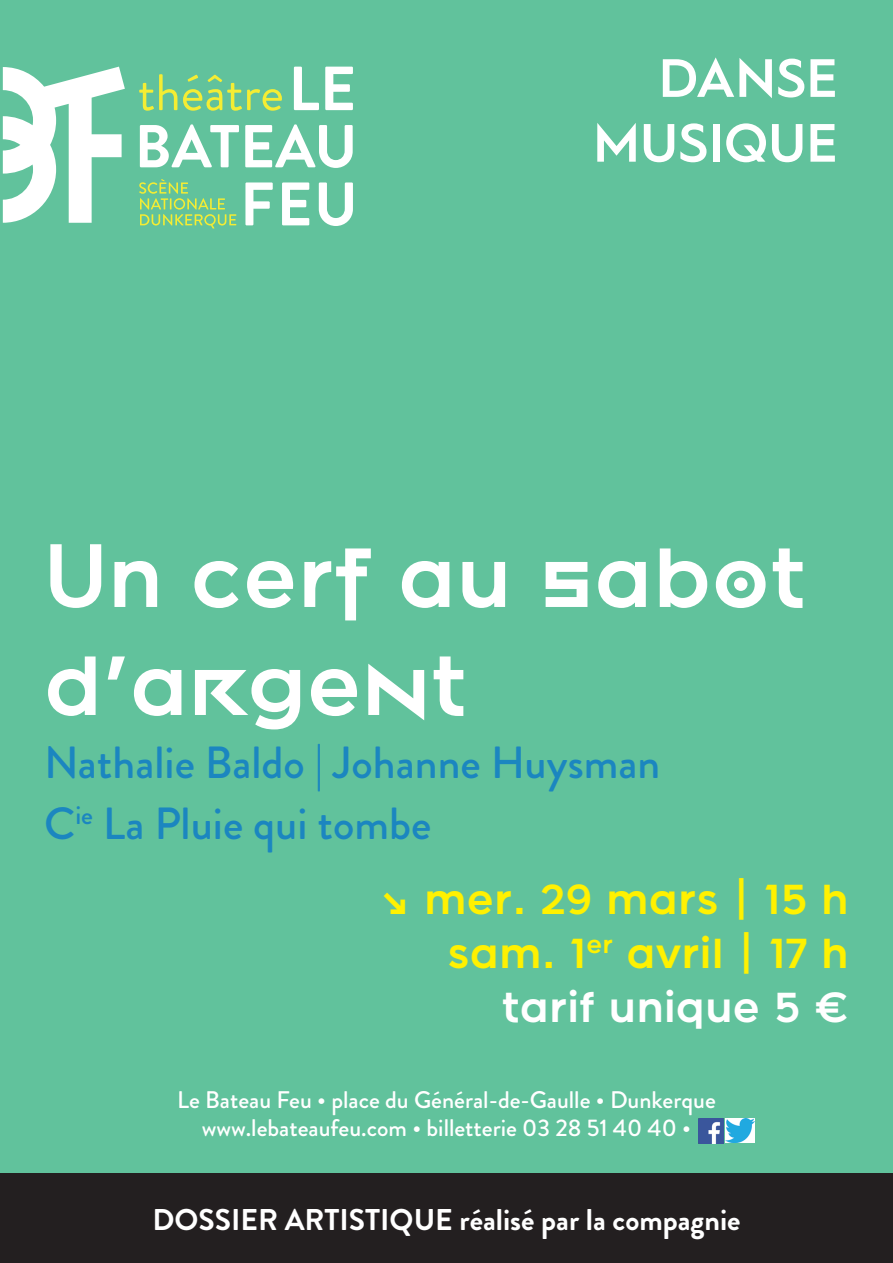
<style>
.page{position:relative;width:893px;height:1263px;background:#61c29c}
.page>*{position:absolute;margin:0;border:0;box-sizing:border-box;transform-origin:0 0}
.t1{font:90px/108px "Siberian";color:#fff}
.t2{font:600 54px "Hurme Geometric Sans 1";color:#fff}
.t3{font:500 45px "Brandon Grotesque";color:#1b86c0}
.t4{font:45px "Siberian";color:#fff101}
.t5{font:45px "Siberian";color:#fff}
.t6{font:700 30px "Brandon Grotesque";color:#fff}
.t7{font:500 24px "Brandon Grotesque";color:#fff}
.s1{font-family:"Hurme Geometric Sans 1";font-weight:600}
</style>
<div class="page">
<svg style="left:3px;top:67px;width:122px;height:156px"></svg>
<svg style="left:294px;top:67px;width:59px;height:43px"></svg>
<svg style="left:140px;top:124px;width:213px;height:44px"></svg>
<svg style="left:245px;top:182px;width:108px;height:44px"></svg>
<svg style="left:139px;top:74px;width:143px;height:37px"></svg>
<svg style="left:139px;top:179px;width:97px;height:49px"></svg>
<div style="left:0;top:1174px;width:893px;height:89px;background:#231f20"></div>
<img style="left:699px;top:1118px;width:25px;height:25px">
<img style="left:726px;top:1119px;width:29px;height:23px">
<p class="t2" style="left:659px;top:40px;width:180px">DANSE</p>
<p class="t2" style="left:593px;top:105px;width:246px">MUSIQUE</p>
<p class="t1" style="left:44px;top:524px;width:764px"><span class="s1">U</span>n cerf au sabot d’argent</p>
<p class="t3" style="left:44px;top:731px;width:618px">Nathalie Baldo | Johanne Huysman</p>
<p class="t3" style="left:44px;top:793px;width:389px">C<sup>ie</sup> La Pluie qui tombe</p>
<p class="t4" style="left:381px;top:872px;width:469px">↘ mer. 29 mars | 15 h</p>
<p class="t4" style="left:447px;top:926px;width:403px">sam. 1<sup>er</sup> avril | 17 h</p>
<p class="t5" style="left:502px;top:980px;width:349px">tarif unique 5 €</p>
<p class="t7" style="left:177px;top:1083px;width:540px">Le Bateau Feu • place du Général-de-Gaulle • Dunkerque</p>
<p class="t7" style="left:202px;top:1111px;width:491px">www.lebateaufeu.com • billetterie 03 28 51 40 40 •</p>
<p class="t6" style="left:152px;top:1199px;width:590px">DOSSIER ARTISTIQUE réalisé par la compagnie</p>
</div>
